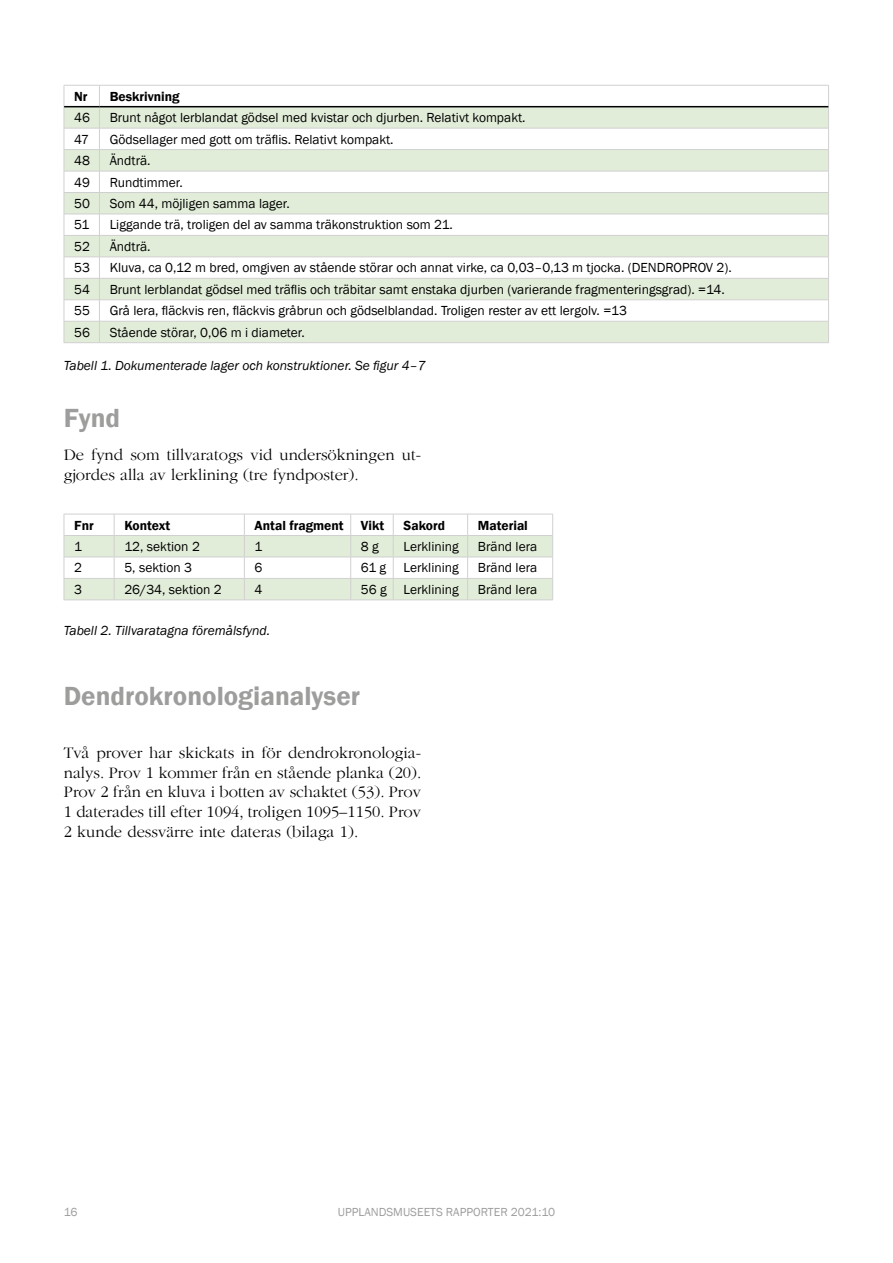
<style>
.page{position:relative;width:893px;height:1263px;background:#fff}
.page>*{position:absolute;margin:0;border:0;box-sizing:border-box;transform-origin:0 0}
.t1{font:600 27px "Franklin Gothic";color:#9d9d9c}
.t2{font:300 16.5px/19.8px "ITC Garamond Std";color:#000}
.t3{font:13.5px "Franklin Gothic";color:#000}
.t4{font:italic 13.5px "Franklin Gothic";color:#000}
.t5{font:600 13.5px "Franklin Gothic";color:#000}
.t6{font:12px "Franklin Gothic";color:#9d9d9c}
</style>
<div class="page">
<svg style="left:65px;top:107px;width:763px;height:235px;fill:#e2edd9"></svg>
<hr style="left:64px;top:85px;width:35px;height:1px;background:#d0d0d0">
<hr style="left:99px;top:85px;width:730px;height:1px;background:#d0d0d0">
<hr style="left:64px;top:128px;width:35px;height:1px;background:#d0d0d0">
<hr style="left:99px;top:128px;width:730px;height:1px;background:#d0d0d0">
<hr style="left:64px;top:149px;width:35px;height:1px;background:#d0d0d0">
<hr style="left:99px;top:149px;width:730px;height:1px;background:#d0d0d0">
<hr style="left:64px;top:171px;width:35px;height:1px;background:#d0d0d0">
<hr style="left:99px;top:171px;width:730px;height:1px;background:#d0d0d0">
<hr style="left:64px;top:192px;width:35px;height:1px;background:#d0d0d0">
<hr style="left:99px;top:192px;width:730px;height:1px;background:#d0d0d0">
<hr style="left:64px;top:214px;width:35px;height:1px;background:#d0d0d0">
<hr style="left:99px;top:214px;width:730px;height:1px;background:#d0d0d0">
<hr style="left:64px;top:235px;width:35px;height:1px;background:#d0d0d0">
<hr style="left:99px;top:235px;width:730px;height:1px;background:#d0d0d0">
<hr style="left:64px;top:257px;width:35px;height:1px;background:#d0d0d0">
<hr style="left:99px;top:257px;width:730px;height:1px;background:#d0d0d0">
<hr style="left:64px;top:278px;width:35px;height:1px;background:#d0d0d0">
<hr style="left:99px;top:278px;width:730px;height:1px;background:#d0d0d0">
<hr style="left:64px;top:299px;width:35px;height:1px;background:#d0d0d0">
<hr style="left:99px;top:299px;width:730px;height:1px;background:#d0d0d0">
<hr style="left:64px;top:321px;width:35px;height:1px;background:#d0d0d0">
<svg style="left:64px;top:86px;width:1px;height:256px"></svg>
<hr style="left:99px;top:321px;width:730px;height:1px;background:#d0d0d0">
<svg style="left:99px;top:86px;width:1px;height:256px"></svg>
<svg style="left:828px;top:86px;width:1px;height:256px"></svg>
<hr style="left:64px;top:342px;width:35px;height:1px;background:#d0d0d0">
<hr style="left:99px;top:342px;width:730px;height:1px;background:#d0d0d0">
<hr style="left:64px;top:106px;width:35px;height:1px;background:#000">
<hr style="left:99px;top:106px;width:729px;height:1px;background:#000">
<svg style="left:64px;top:514px;width:489px;height:86px"></svg>
<hr style="left:64px;top:600px;width:50px;height:1px;background:#d0d0d0">
<hr style="left:114px;top:600px;width:130px;height:1px;background:#d0d0d0">
<hr style="left:244px;top:600px;width:107px;height:1px;background:#d0d0d0">
<hr style="left:351px;top:600px;width:42px;height:1px;background:#d0d0d0">
<hr style="left:393px;top:600px;width:75px;height:1px;background:#d0d0d0">
<hr style="left:468px;top:600px;width:85px;height:1px;background:#d0d0d0">
<p class="t5" style="left:74px;top:88px;width:15px">Nr</p>
<p class="t5" style="left:110px;top:88px;width:71px">Beskrivning</p>
<p class="t3" style="left:74px;top:109px;width:17px">46</p>
<p class="t3" style="left:110px;top:109px;width:417px">Brunt något lerblandat gödsel med kvistar och djurben. Relativt kompakt.</p>
<p class="t3" style="left:74px;top:131px;width:16px">47</p>
<p class="t3" style="left:110px;top:131px;width:285px">Gödsellager med gott om träflis. Relativt kompakt.</p>
<p class="t3" style="left:74px;top:152px;width:17px">48</p>
<p class="t3" style="left:110px;top:152px;width:42px">Ändträ.</p>
<p class="t3" style="left:74px;top:174px;width:17px">49</p>
<p class="t3" style="left:110px;top:174px;width:75px">Rundtimmer.</p>
<p class="t3" style="left:74px;top:195px;width:17px">50</p>
<p class="t3" style="left:110px;top:195px;width:182px">Som 44, möjligen samma lager.</p>
<p class="t3" style="left:74px;top:217px;width:17px">51</p>
<p class="t3" style="left:110px;top:217px;width:345px">Liggande trä, troligen del av samma träkonstruktion som 21.</p>
<p class="t3" style="left:74px;top:238px;width:17px">52</p>
<p class="t3" style="left:110px;top:238px;width:42px">Ändträ.</p>
<p class="t3" style="left:74px;top:259px;width:17px">53</p>
<p class="t3" style="left:110px;top:259px;width:624px">Kluva, ca 0,12 m bred, omgiven av stående störar och annat virke, ca 0,03–0,13 m tjocka. (DENDROPROV 2).</p>
<p class="t3" style="left:74px;top:281px;width:17px">54</p>
<p class="t3" style="left:110px;top:281px;width:617px">Brunt lerblandat gödsel med träflis och träbitar samt enstaka djurben (varierande fragmenteringsgrad). =14.</p>
<p class="t3" style="left:74px;top:302px;width:17px">55</p>
<p class="t3" style="left:110px;top:302px;width:519px">Grå lera, fläckvis ren, fläckvis gråbrun och gödselblandad. Troligen rester av ett lergolv. =13</p>
<p class="t3" style="left:74px;top:324px;width:17px">56</p>
<p class="t3" style="left:110px;top:324px;width:197px">Stående störar, 0,06 m i diameter.</p>
<p class="t4" style="left:64px;top:356px;width:363px">Tabell 1. Dokumenterade lager och konstruktioner. Se figur 4–7</p>
<h1 class="t1" style="left:64px;top:402px;width:58px">Fynd</h1>
<p class="t2" style="left:64px;top:445px;width:359px">De fynd som tillvaratogs vid undersökningen ut&shy;gjordes alla av lerklining (tre fyndposter).</p>
<p class="t5" style="left:74px;top:517px;width:21px">Fnr</p>
<p class="t5" style="left:124px;top:517px;width:47px">Kontext</p>
<p class="t5" style="left:255px;top:517px;width:91px">Antal fragment</p>
<p class="t5" style="left:361px;top:517px;width:25px">Vikt</p>
<p class="t5" style="left:403px;top:517px;width:43px">Sakord</p>
<p class="t5" style="left:478px;top:517px;width:51px">Material</p>
<p class="t3" style="left:74px;top:538px;width:9px">1</p>
<p class="t3" style="left:124px;top:538px;width:77px">12, sektion 2</p>
<p class="t3" style="left:255px;top:538px;width:9px">1</p>
<p class="t3" style="left:361px;top:538px;width:19px">8 g</p>
<p class="t3" style="left:403px;top:538px;width:57px">Lerklining</p>
<p class="t3" style="left:478px;top:538px;width:61px">Bränd lera</p>
<p class="t3" style="left:74px;top:559px;width:9px">2</p>
<p class="t3" style="left:124px;top:559px;width:69px">5, sektion 3</p>
<p class="t3" style="left:255px;top:559px;width:9px">6</p>
<p class="t3" style="left:361px;top:559px;width:27px">61 g</p>
<p class="t3" style="left:403px;top:559px;width:57px">Lerklining</p>
<p class="t3" style="left:478px;top:559px;width:61px">Bränd lera</p>
<p class="t3" style="left:74px;top:581px;width:9px">3</p>
<p class="t3" style="left:124px;top:581px;width:99px">26/34, sektion 2</p>
<p class="t3" style="left:255px;top:581px;width:9px">4</p>
<p class="t3" style="left:361px;top:581px;width:99px">56 g Lerklining</p>
<p class="t3" style="left:478px;top:581px;width:61px">Bränd lera</p>
<p class="t4" style="left:64px;top:622px;width:208px">Tabell 2. Tillvaratagna föremålsfynd.</p>
<h1 class="t1" style="left:64px;top:679px;width:298px">Dendrokronologianalyser</h1>
<p class="t2" style="left:64px;top:743px;width:359px;text-align:justify">Två prover har skickats in för dendrokronologia&shy;nalys. Prov 1 kommer från en stående planka (20).<br>Prov 2 från en kluva i botten av schaktet (53). Prov 1 daterades till efter 1094, troligen 1095–1150. Prov 2 kunde dessvärre inte dateras (bilaga 1).</p>
<p class="t6" style="left:64px;top:1205px;width:15px">16</p>
<p class="t6" style="left:338px;top:1205px;width:219px">UPPLANDSMUSEETS RAPPORTER 2021:10</p>
</div>
